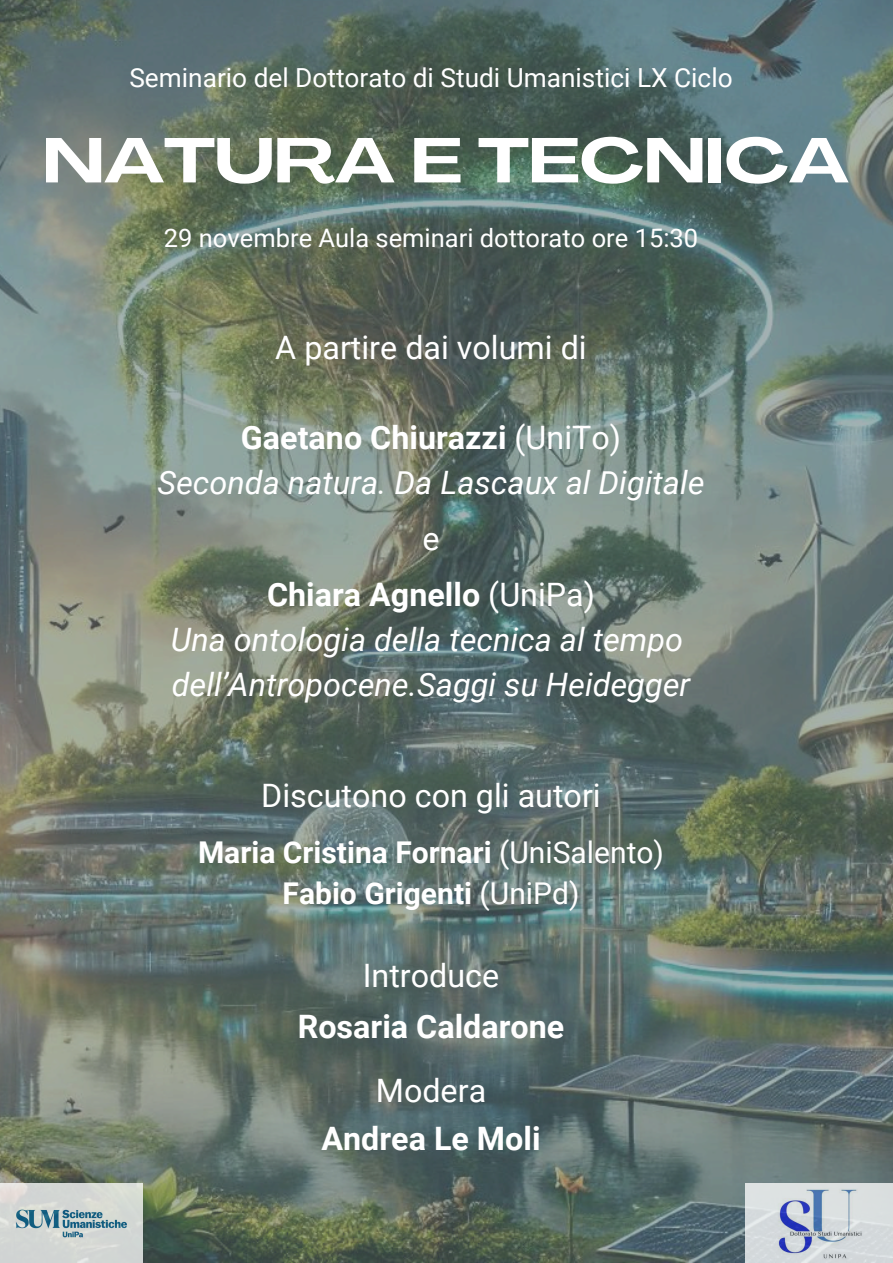
<style>
.page{position:relative;width:893px;height:1263px;background:#fff}
.page>*{position:absolute;margin:0;border:0;box-sizing:border-box;transform-origin:0 0}
.t1{font:700 62.4px "Agrandir Grand";color:#fff}
.t2{font:italic 32.25px/45px "Roboto";color:#fff;text-align:center}
.t3{font:32.25px "Roboto";color:#fff}
.t4{font:700 32.25px/55.7px "Roboto";color:#fff;text-align:center}
.t5{font:700 30px/41.6px "Roboto";color:#fff;text-align:center}
.t6{font:26.25px "Roboto";color:#fff}
.t7{font:25.5px "Roboto";color:#fff}
.s1{font-weight:700;font-style:normal}
.s2{font-style:normal}
.s3{font-weight:400}
</style>
<div class="page">
<img style="left:0;top:0;width:893px;height:1263px">
<img style="left:746px;top:1183px;width:147px;height:80px">
<img style="left:0;top:1183px;width:143px;height:80px">
<h3 class="t6" style="left:129px;top:63px;width:605px">Seminario del Dottorato di Studi Umanistici LX Ciclo</h3>
<h3 class="t1" style="left:43px;top:136px;width:807px">NATURA E TECNICA</h3>
<h2 class="t7" style="left:164px;top:224px;width:536px">29 novembre Aula seminari dottorato ore 15:30</h2>
<p class="t3" style="left:275px;top:329px;width:313px">A partire dai volumi di</p>
<p class="t2" style="left:157px;top:415px;width:548px"><span class="s1">Gaetano Chiurazzi</span> <span class="s2">(UniTo)<br></span>Seconda natura. Da Lascaux al Digitale</p>
<p class="t4" style="left:267px;top:511px;width:329px"><span class="s3">e<br></span>Chiara Agnello <span class="s3">(UniPa)</span></p>
<p class="t2" style="left:171px;top:617px;width:521px;text-align:left">Una ontologia della tecnica al tempo dell’Antropocene.Saggi su Heidegger</p>
<h1 class="t3" style="left:261px;top:777px;width:341px">Discutono con gli autori</h1>
<p class="t5" style="left:198px;top:831px;width:467px">Maria Cristina Fornari <span class="s3">(UniSalento)<br></span>Fabio Grigenti <span class="s3">(UniPd)</span></p>
<p class="t3" style="left:363px;top:957px;width:138px">Introduce</p>
<h3 class="t4" style="left:298px;top:999px;width:268px">Rosaria Caldarone</h3>
<h3 class="t3" style="left:376px;top:1072px;width:112px">Modera</h3>
<h3 class="t4" style="left:321px;top:1111px;width:221px">Andrea Le Moli</h3>
</div>
